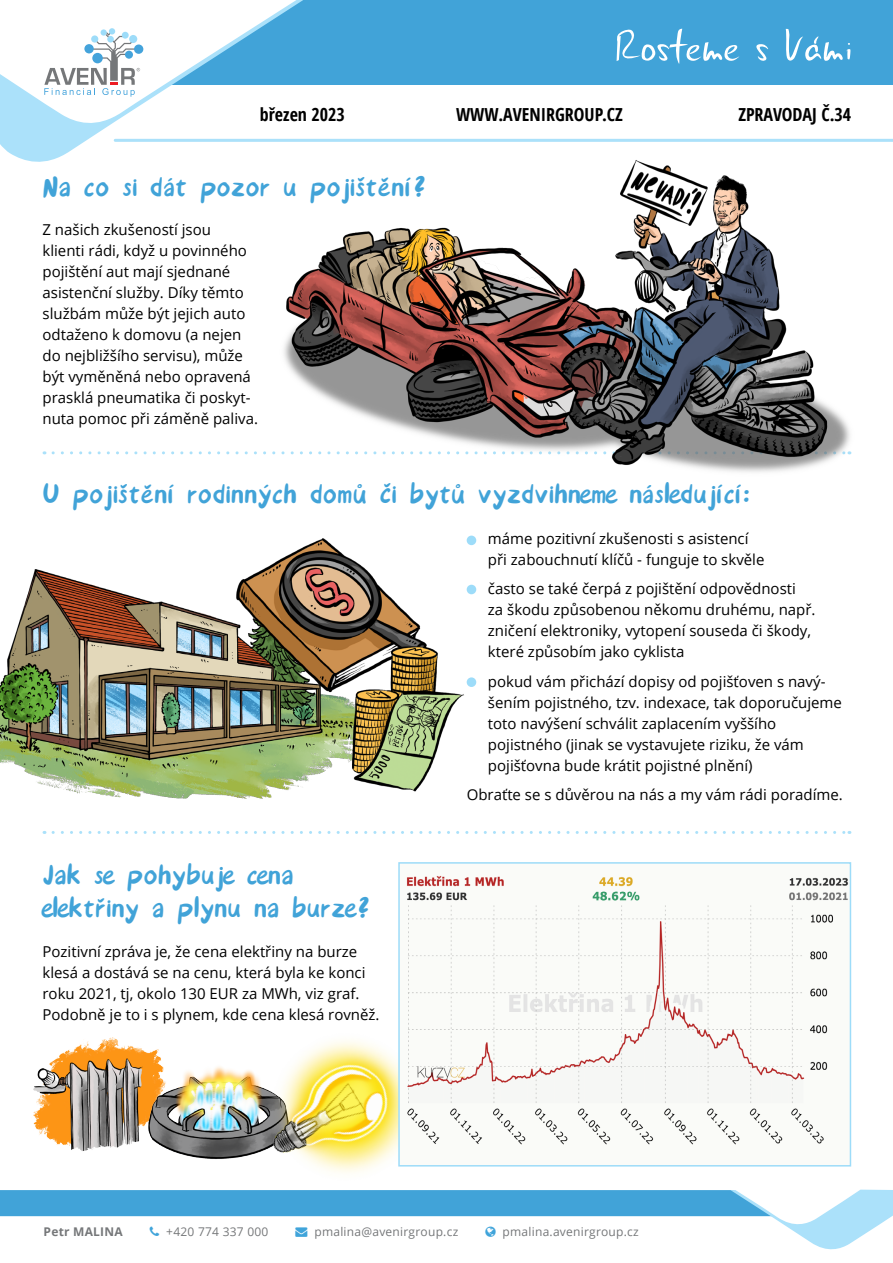
<style>
.page{position:relative;width:893px;height:1263px;background:#fff}
.page>*{position:absolute;margin:0;border:0;box-sizing:border-box;transform-origin:0 0}
.t1{font:36px/33px "Avenir Font";color:#41a3d8}
.t2{font:700 condensed 18px "Open Sans";color:#000}
.t3{font:15px/21px "Open Sans";color:#000}
.t4{font:12px "Open Sans";letter-spacing:.02em;color:#757779}
.t5{font:700 12px "Open Sans";letter-spacing:.02em;color:#757779}
.s1{color:#40a4da}
</style>
<div class="page">
<img style="left:33px;top:1037px;width:128px;height:114px">
<img style="left:122px;top:1059px;width:103px;height:100px">
<img style="left:225px;top:1041px;width:230px;height:132px">
<svg style="left:53px;top:451px;width:220px;height:3px"></svg>
<svg style="left:53px;top:831px;width:797px;height:3px"></svg>
<div style="left:467px;top:536px;width:9px;height:9px;background:#9ddcf9;border-radius:50%"></div>
<div style="left:467px;top:585px;width:9px;height:9px;background:#9ddcf9;border-radius:50%"></div>
<img style="left:401px;top:875px;width:447px;height:288px">
<div style="left:398px;top:862px;width:453px;height:304px;border:2px solid #9ddcf9"></div>
<img style="left:273px;top:160px;width:579px;height:312px">
<img style="left:0;top:569px;width:305px;height:230px">
<img style="left:232px;top:538px;width:180px;height:158px">
<img style="left:305px;top:619px;width:217px;height:215px">
<div style="left:22px;top:0;width:871px;height:85px;background:#41a3d8"></div>
<svg style="left:0;top:0;width:328px;height:168px"></svg>
<svg style="left:617px;top:29px;width:123px;height:35px"></svg>
<svg style="left:756px;top:44px;width:13px;height:17px"></svg>
<svg style="left:786px;top:29px;width:64px;height:32px"></svg>
<svg style="left:0;top:0;width:302px;height:129px"></svg>
<hr style="left:115px;top:139px;width:778px;height:3px;background:#abe1fa">
<svg style="left:0;top:1189px;width:893px;height:61px"></svg>
<p class="t2" style="left:260px;top:101px;width:86px">březen 2023</p>
<p class="t2" style="left:456px;top:101px;width:168px">WWW.AVENIRGROUP.CZ</p>
<p class="t2" style="left:738px;top:101px;width:114px">ZPRAVODAJ Č.34</p>
<h1 class="t1" style="left:43px;top:171px;width:386px">Na co si dát pozor u pojištění?</h1>
<p class="t3" style="left:43px;top:218px;width:217px">Z našich zkušeností jsou<br>klienti rádi, když u povinného pojištění aut mají sjednané asistenční služby. Díky těmto službám může být jejich auto odtaženo k domovu (a nejen do nejbližšího servisu), může být vyměněná nebo opravená prasklá pneumatika či poskyt&shy;nuta pomoc při záměně paliva.</p>
<h1 class="t1" style="left:43px;top:478px;width:710px">U pojištění rodinných domů či bytů vyzdvihneme následující:</h1>
<h1 class="t1" style="left:43px;top:860px;width:330px">Jak se pohybuje cena elektřiny a plynu na burze?</h1>
<p class="t3" style="left:43px;top:941px;width:339px">Pozitivní zpráva je, že cena elektřiny na burze klesá a dostává se na cenu, která byla ke konci roku 2021, tj, okolo 130 EUR za MWh, viz graf.<br>Podobně je to i s plynem, kde cena klesá rovněž.</p>
<p class="t3" style="left:488px;top:527px;width:278px">máme pozitivní zkušenosti s asistencí při zabouchnutí klíčů - funguje to skvěle</p>
<p class="t3" style="left:488px;top:578px;width:329px">často se také čerpá z pojištění odpovědnosti<br>za škodu způsobenou někomu druhému, např. zničení elektroniky, vytopení souseda či škody, které způsobím jako cyklista</p>
<p class="t3" style="left:488px;top:671px;width:356px">pokud vám přichází dopisy od pojišťoven s navý&shy;šením pojistného, tzv. indexace, tak doporučujeme toto navýšení schválit zaplacením vyššího pojistného (jinak se vystavujete riziku, že vám pojišťovna bude krátit pojistné plnění)</p>
<p class="t3" style="left:467px;top:784px;width:378px">Obraťte se s důvěrou na nás a my vám rádi poradíme.</p>
<p class="t5" style="left:44px;top:1223px;width:81px">Petr MALINA</p>
<p class="t4" style="left:166px;top:1223px;width:104px">+420 774 337 000</p>
<p class="t4" style="left:296px;top:1223px;width:164px"><span class="s1">→</span> pmalina@avenirgroup.cz</p>
<p class="t4" style="left:503px;top:1223px;width:138px">pmalina.avenirgroup.cz</p>
</div>
